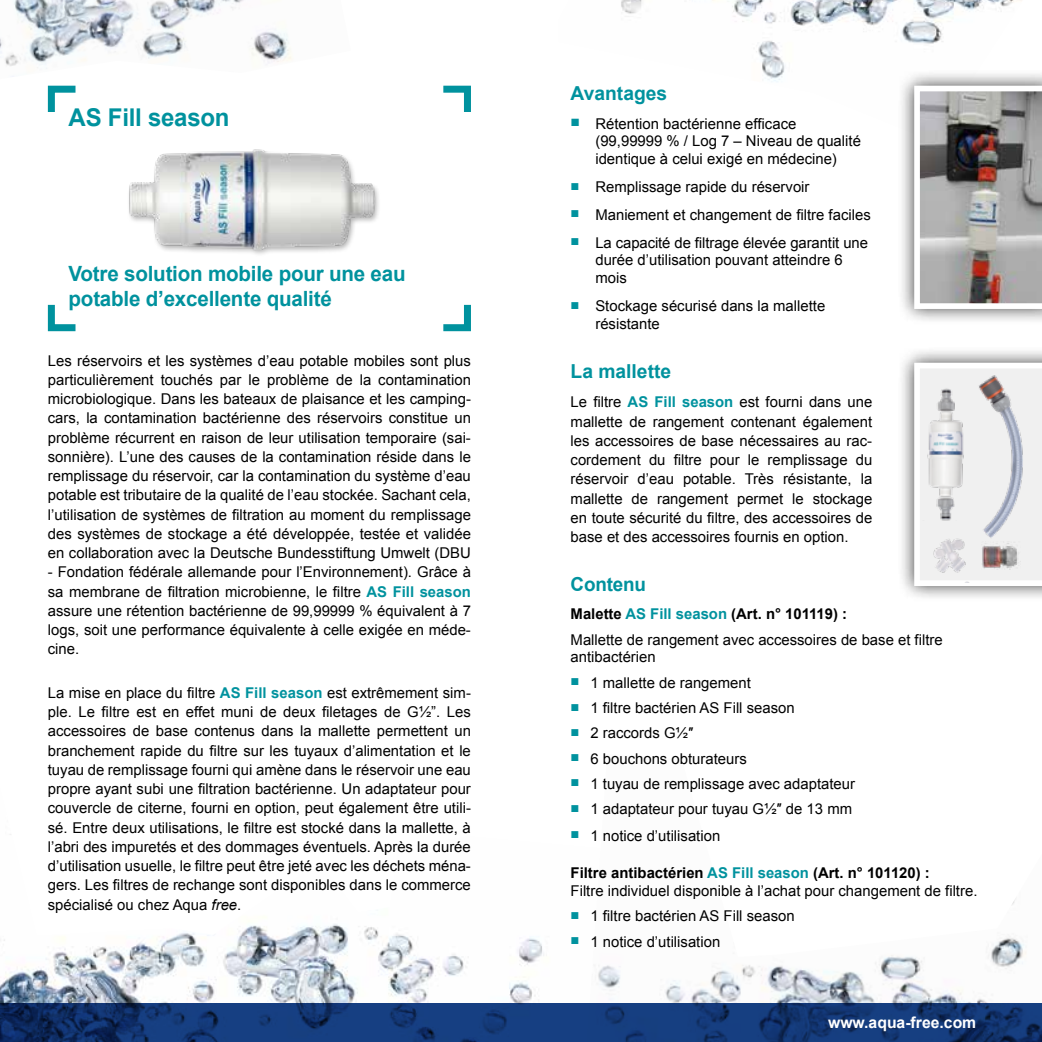
<style>
.page{position:relative;width:1042px;height:1042px;background:#fff}
.page>*{position:absolute;margin:0;border:0;box-sizing:border-box;transform-origin:0 0}
.t1{font:700 24.5px "Arial";letter-spacing:-.01em;color:#00929e}
.t2{font:700 21px/24.5px "Arial";letter-spacing:-.01em;color:#00929e}
.t3{font:700 19.25px "Arial";color:#00929e}
.t4{font:700 15.75px "Arial";color:#fff}
.t5{font:14.88px/19.2px "Arial";color:#000}
.s1{font-weight:700;color:#00929e}
.s2{font-style:italic}
.s3{font-weight:700}
</style>
<div class="page">
<img style="left:0;top:0;width:292px;height:77px">
<img style="left:621px;top:0;width:401px;height:82px">
<img style="left:0;top:834px;width:544px;height:169px">
<img style="left:598px;top:899px;width:428px;height:104px">
<svg style="left:0;top:1003px;width:1042px;height:39px;background:#133775"></svg>
<img style="left:129px;top:149px;width:250px;height:105px">
<svg style="left:47px;top:85px;width:29px;height:27px"></svg>
<svg style="left:47px;top:304px;width:29px;height:28px"></svg>
<svg style="left:443px;top:304px;width:28px;height:28px"></svg>
<svg style="left:443px;top:85px;width:28px;height:27px"></svg>
<div style="left:897px;top:69px;width:145px;height:256px;background:#000;opacity:.75"></div>
<img style="left:914px;top:86px;width:128px;height:223px">
<div style="left:897px;top:346px;width:145px;height:256px;background:#000;opacity:.75"></div>
<svg style="left:914px;top:363px;width:128px;height:223px"></svg>
<img style="left:974px;top:359px;width:60px;height:192px">
<img style="left:978px;top:542px;width:42px;height:30px">
<img style="left:922px;top:385px;width:44px;height:136px">
<img style="left:933px;top:533px;width:37px;height:49px">
<h1 class="t1" style="left:69px;top:101px;width:163px">AS Fill season</h1>
<h2 class="t2" style="left:69px;top:262px;width:339px">Votre solution mobile pour une eau potable d’excellente qualité</h2>
<p class="t5" style="left:48px;top:351px;width:424px;text-align:justify">Les réservoirs et les systèmes d’eau potable mobiles sont plus particulièrement touchés par le problème de la contamination microbiologique. Dans les bateaux de plaisance et les camping&shy;cars, la contamination bactérienne des réservoirs constitue un problème récurrent en raison de leur utilisation temporaire (sai&shy;sonnière). L’une des causes de la contamination réside dans le remplissage du réservoir, car la contamination du système d’eau potable est tributaire de la qualité de l’eau stockée. Sachant cela, l’utilisation de systèmes de filtration au moment du remplissage des systèmes de stockage a été développée, testée et validée en collaboration avec la Deutsche Bundesstiftung Umwelt (DBU</p>
<p class="t5" style="left:48px;top:563px;width:425px;text-align:justify">- Fondation fédérale allemande pour l’Environnement). Grâce à sa membrane de filtration microbienne, le filtre <span class="s1">AS Fill season </span>assure une rétention bactérienne de 99,99999 % équivalent à 7 logs, soit une performance équivalente à celle exigée en méde&shy;cine.</p>
<p class="t5" style="left:48px;top:683px;width:425px;text-align:justify">La mise en place du filtre <span class="s1">AS Fill season</span> est extrêmement sim&shy;ple. Le filtre est en effet muni de deux filetages de G½”. Les accessoires de base contenus dans la mallette permettent un branchement rapide du filtre sur les tuyaux d’alimentation et le tuyau de remplissage fourni qui amène dans le réservoir une eau propre ayant subi une filtration bactérienne. Un adaptateur pour couvercle de citerne, fourni en option, peut également être utili&shy;sé. Entre deux utilisations, le filtre est stocké dans la mallette, à l’abri des impuretés et des dommages éventuels. Après la durée d’utilisation usuelle, le filtre peut être jeté avec les déchets ména&shy;gers. Les filtres de rechange sont disponibles dans le commerce spécialisé ou chez Aqua <span class="s2">free</span>.</p>
<p class="t3" style="left:570px;top:80px;width:98px">Avantages</p>
<p class="t5" style="left:595px;top:115px;width:267px;line-height:17.8px;text-indent:-25px"><sup>■</sup> Rétention bactérienne efficace (99,99999 % / Log 7 – Niveau de qualité identique à celui exigé en médecine)</p>
<p class="t5" style="left:570px;top:177px;width:240px"><sup>■</sup> Remplissage rapide du réservoir</p>
<p class="t5" style="left:570px;top:205px;width:302px"><sup>■</sup> Maniement et changement de filtre faciles</p>
<p class="t5" style="left:595px;top:234px;width:274px;line-height:17.8px;text-indent:-25px"><sup>■</sup> La capacité de filtrage élevée garantit une durée d’utilisation pouvant atteindre 6 mois</p>
<p class="t5" style="left:595px;top:297px;width:231px;line-height:17.8px;text-indent:-25px"><sup>■</sup> Stockage sécurisé dans la mallette résistante</p>
<p class="t3" style="left:570px;top:359px;width:102px">La mallette</p>
<p class="t5" style="left:570px;top:393px;width:303px;text-align:justify">Le filtre <span class="s1">AS Fill season</span> est fourni dans une mallette de rangement contenant également les accessoires de base nécessaires au rac&shy;cordement du filtre pour le remplissage du réservoir d’eau potable. Très résistante, la mallette de rangement permet le stockage en toute sécurité du filtre, des accessoires de base et des accessoires fournis en option.</p>
<p class="t3" style="left:570px;top:572px;width:77px">Contenu</p>
<p class="t5" style="left:570px;top:601px;width:374px;line-height:25.2px"><span class="s3">Malette</span> <span class="s1">AS Fill season</span> <span class="s3">(Art. n° 101119) :<br></span>Mallette de rangement avec accessoires de base et filtre</p>
<p class="t5" style="left:570px;top:648px;width:87px">antibactérien</p>
<p class="t5" style="left:570px;top:673px;width:182px"><sup>■</sup> 1 mallette de rangement</p>
<p class="t5" style="left:570px;top:698px;width:226px"><sup>■</sup> 1 filtre bactérien AS Fill season</p>
<p class="t5" style="left:570px;top:723px;width:124px"><sup>■</sup> 2 raccords G½″</p>
<p class="t5" style="left:570px;top:749px;width:178px"><sup>■</sup> 6 bouchons obturateurs</p>
<p class="t5" style="left:570px;top:774px;width:286px"><sup>■</sup> 1 tuyau de remplissage avec adaptateur</p>
<p class="t5" style="left:570px;top:799px;width:283px"><sup>■</sup> 1 adaptateur pour tuyau G½″ de 13 mm</p>
<p class="t5" style="left:570px;top:826px;width:151px"><sup>■</sup> 1 notice d’utilisation</p>
<p class="t5" style="left:570px;top:864px;width:408px;line-height:17.8px"><span class="s3">Filtre antibactérien</span> <span class="s1">AS Fill season</span> <span class="s3">(Art. n° 101120) :<br></span>Filtre individuel disponible à l’achat pour changement de filtre.</p>
<p class="t5" style="left:570px;top:907px;width:226px"><sup>■</sup> 1 filtre bactérien AS Fill season</p>
<p class="t5" style="left:570px;top:932px;width:151px"><sup>■</sup> 1 notice d’utilisation</p>
<p class="t4" style="left:828px;top:1011px;width:150px">www.aqua-free.com</p>
</div>
